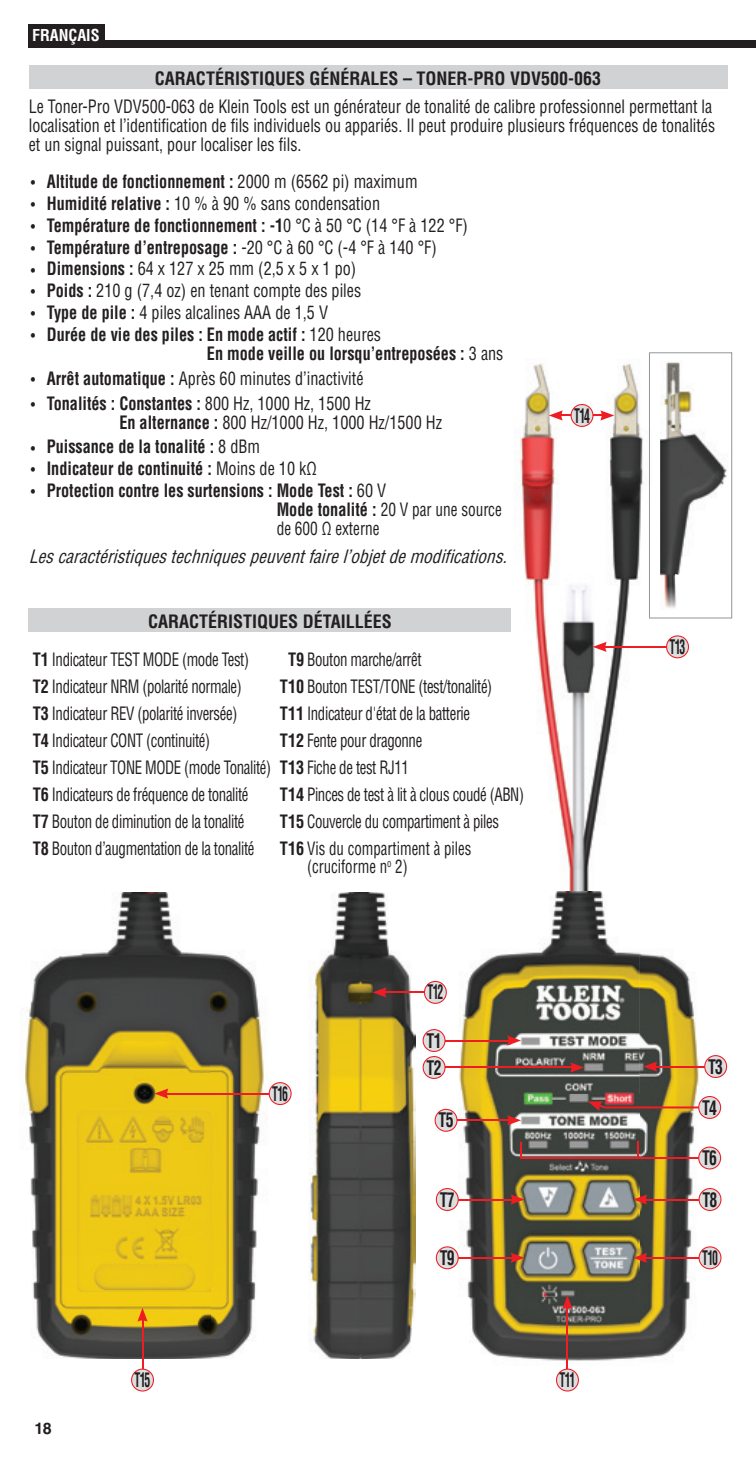
<style>
.page{position:relative;width:756px;height:1458px;background:#fff}
.page>*{position:absolute;margin:0;border:0;box-sizing:border-box;transform-origin:0 0}
.t1{font:700 condensed 19.6px "Helvetica LT Std";letter-spacing:-.05em;color:#231f20;scale:.6 1}
.t2{font:700 condensed 19.6px/41px "Helvetica LT Std";letter-spacing:-.05em;color:#231f20;text-align:center;scale:.8 1}
.t3{font:condensed 18px/27px "Helvetica LT Std";letter-spacing:-.025em;color:#231f20;scale:.83 1}
.t4{font:700 condensed 18px/19px "Helvetica LT Std";color:#231f20;scale:.9 1}
.t5{font:condensed 18px/19px "Helvetica LT Std";color:#231f20;scale:.9 1}
.t6{font:condensed 18px/19px "Helvetica LT Std";color:#231f20;scale:.89 1}
.t7{font:700 condensed 18px "Helvetica LT Std";color:#231f20}
.t8{font:italic condensed 18px "Helvetica LT Std";color:#231f20}
.t9{font:condensed 18px/18px "Helvetica LT Std";color:#231f20;scale:.83 1}
.t10{font:700 condensed 16px "Helvetica LT Std";color:#fff}
.t11{font:700 16px "Helvetica LT Std";color:#231f20}
.s1{font-weight:400;font-size:15px}
.s2{font-weight:400}
.s3{font-size:15px}
.s4{font-weight:700}
</style>
<div class="page">
<img style="left:520px;top:364px;width:134px;height:528px">
<img style="left:459px;top:892px;width:240px;height:469px">
<img style="left:309px;top:893px;width:106px;height:466px">
<img style="left:25px;top:893px;width:244px;height:466px">
<hr style="left:435px;top:1040px;width:75px;height:2px;background:#ee1d23">
<svg style="left:507px;top:1035px;width:14px;height:11px"></svg>
<hr style="left:447px;top:1119px;width:63px;height:2px;background:#ee1d23">
<svg style="left:507px;top:1115px;width:14px;height:10px"></svg>
<svg style="left:435px;top:1109px;width:23px;height:23px"></svg>
<hr style="left:448px;top:1199px;width:66px;height:2px;background:#ee1d23">
<svg style="left:511px;top:1194px;width:14px;height:11px"></svg>
<svg style="left:436px;top:1188px;width:23px;height:23px"></svg>
<hr style="left:448px;top:1257px;width:66px;height:2px;background:#ee1d23">
<svg style="left:511px;top:1253px;width:14px;height:10px"></svg>
<svg style="left:436px;top:1246px;width:23px;height:23px"></svg>
<hr style="left:644px;top:1199px;width:65px;height:2px;background:#ee1d23">
<svg style="left:633px;top:1194px;width:14px;height:11px"></svg>
<svg style="left:699px;top:1188px;width:22px;height:23px"></svg>
<hr style="left:644px;top:1257px;width:65px;height:2px;background:#ee1d23">
<svg style="left:633px;top:1253px;width:14px;height:10px"></svg>
<svg style="left:699px;top:1246px;width:22px;height:23px"></svg>
<hr style="left:165px;top:1093px;width:115px;height:2px;background:#ee1d23">
<svg style="left:154px;top:1088px;width:14px;height:11px"></svg>
<svg style="left:269px;top:1082px;width:23px;height:23px"></svg>
<hr style="left:604px;top:646px;width:73px;height:2px;background:#ee1d23">
<svg style="left:593px;top:642px;width:14px;height:10px"></svg>
<svg style="left:666px;top:635px;width:23px;height:23px"></svg>
<hr style="left:384px;top:991px;width:51px;height:2px;background:#ee1d23">
<svg style="left:373px;top:987px;width:14px;height:10px"></svg>
<svg style="left:424px;top:981px;width:23px;height:23px"></svg>
<hr style="left:560px;top:414px;width:43px;height:2px;background:#ee1d23">
<svg style="left:600px;top:410px;width:14px;height:11px"></svg>
<svg style="left:549px;top:410px;width:14px;height:11px"></svg>
<svg style="left:571px;top:404px;width:23px;height:23px"></svg>
<hr style="left:566px;top:1306px;width:2px;height:74px;background:#ee1d23">
<svg style="left:562px;top:1295px;width:11px;height:14px"></svg>
<svg style="left:556px;top:1369px;width:23px;height:23px"></svg>
<hr style="left:142px;top:1319px;width:2px;height:61px;background:#ee1d23">
<svg style="left:137px;top:1308px;width:11px;height:14px"></svg>
<svg style="left:131px;top:1369px;width:23px;height:23px"></svg>
<hr style="left:435px;top:1066px;width:138px;height:2px;background:#ee1d23">
<svg style="left:570px;top:1062px;width:14px;height:11px"></svg>
<svg style="left:423px;top:1029px;width:23px;height:50px"></svg>
<hr style="left:654px;top:1066px;width:61px;height:2px;background:#ee1d23">
<svg style="left:643px;top:1061px;width:14px;height:11px"></svg>
<svg style="left:704px;top:1055px;width:23px;height:23px"></svg>
<svg style="left:588px;top:1096px;width:133px;height:23px"></svg>
<svg style="left:520px;top:1142px;width:201px;height:27px"></svg>
<svg style="left:649px;top:352px;width:83px;height:266px"></svg>
<div style="left:29px;top:40px;width:727px;height:8px;background:#231f20"></div>
<div style="left:29px;top:24px;width:76px;height:22px;background:#231f20"></div>
<div style="left:29px;top:65px;width:698px;height:24px;background:#d1d2d4"></div>
<div style="left:29px;top:608px;width:482px;height:24px;background:#d1d2d4"></div>
<p class="t10" style="left:32px;top:25px;width:69px">FRANÇAIS</p>
<p class="t7" style="left:155px;top:67px;width:448px">CARACTÉRISTIQUES GÉNÉRALES – TONER-PRO VDV500-063</p>
<p class="t6" style="left:29px;top:97px;width:773px">Le Toner-Pro VDV500-063 de Klein Tools est un générateur de tonalité de calibre professionnel permettant la localisation et l’identification de fils individuels ou appariés. Il peut produire plusieurs fréquences de tonalités et un signal puissant, pour localiser les fils.</p>
<p class="t4" style="left:31px;top:172px;width:431px"><span class="s1">•</span> Altitude de fonctionnement : <span class="s2">2000 m (6562 pi) maximum</span></p>
<p class="t5" style="left:31px;top:194px;width:390px"><span class="s3">•</span> <span class="s4">Humidité relative :</span> 10 % à 90 % sans condensation</p>
<p class="t4" style="left:31px;top:216px;width:487px"><span class="s1">•</span> Température de fonctionnement : -1<span class="s2">0 °C à 50 °C (14 °F à 122 °F)</span></p>
<p class="t4" style="left:31px;top:237px;width:453px"><span class="s1">•</span> Température d’entreposage : <span class="s2">-20 °C à 60 °C (-4 °F à 140 °F)</span></p>
<p class="t5" style="left:31px;top:259px;width:363px"><span class="s3">•</span> <span class="s4">Dimensions :</span> 64 x 127 x 25 mm (2,5 x 5 x 1 po)</p>
<p class="t5" style="left:31px;top:281px;width:369px"><span class="s3">•</span> <span class="s4">Poids :</span> 210 g (7,4 oz) en tenant compte des piles</p>
<p class="t5" style="left:31px;top:303px;width:332px"><span class="s3">•</span> <span class="s4">Type de pile :</span> 4 piles alcalines AAA de 1,5 V</p>
<p class="t4" style="left:207px;top:325px;width:331px;text-indent:-176px"><span class="s1">•</span> Durée de vie des piles : En mode actif : <span class="s2">120 heures<br></span>En mode veille ou lorsqu’entreposées : <span class="s2">3 ans</span></p>
<p class="t5" style="left:31px;top:369px;width:371px"><span class="s3">•</span> <span class="s4">Arrêt automatique :</span> Après 60 minutes d’inactivité</p>
<p class="t5" style="left:119px;top:393px;width:360px;text-indent:-89px"><span class="s3">•</span> <span class="s4">Tonalités : Constantes :</span> 800 Hz, 1000 Hz, 1500 Hz<br><span class="s4">En alternance :</span> 800 Hz/1000 Hz, 1000 Hz/1500 Hz</p>
<p class="t4" style="left:31px;top:437px;width:256px"><span class="s1">•</span> Puissance de la tonalité : <span class="s2">8 dBm</span></p>
<p class="t4" style="left:31px;top:459px;width:319px"><span class="s1">•</span> Indicateur de continuité : <span class="s2">Moins de 10 kΩ</span></p>
<p class="t4" style="left:277px;top:481px;width:252px;text-indent:-246px"><span class="s1">•</span> Protection contre les surtensions : Mode Test : <span class="s2">60 V<br></span>Mode tonalité : <span class="s2">20 V par une source de 600 Ω externe</span></p>
<p class="t8" style="left:29px;top:545px;width:485px">Lescaractéristiquestechniquespeuventfairel’objetdemodifications.</p>
<p class="t1" style="left:574px;top:403px;width:28px">T14</p>
<p class="t7" style="left:148px;top:610px;width:245px">CARACTÉRISTIQUES DÉTAILLÉES</p>
<p class="t3" style="left:33px;top:645px;width:262px"><span class="s4">T1</span> Indicateur TEST MODE (mode Test)</p>
<p class="t3" style="left:288px;top:646px;width:162px"><span class="s4">T9</span> Bouton marche/arrêt</p>
<p class="t3" style="left:33px;top:672px;width:254px"><span class="s4">T2</span> Indicateur NRM (polarité normale)</p>
<p class="t3" style="left:280px;top:673px;width:257px"><span class="s4">T10</span> Bouton TEST/TONE (test/tonalité)</p>
<p class="t3" style="left:33px;top:699px;width:248px"><span class="s4">T3</span> Indicateur REV (polarité inversée)</p>
<p class="t3" style="left:280px;top:700px;width:231px"><span class="s4">T11</span> Indicateur d'état de la batterie</p>
<p class="t3" style="left:33px;top:726px;width:215px"><span class="s4">T4</span> Indicateur CONT (continuité)</p>
<p class="t3" style="left:33px;top:727px;width:471px;text-indent:247px"><span class="s4">T12</span> Fente pour dragonne<br><span class="s4">T5</span> Indicateur TONE MODE (mode Tonalité) <span class="s4">T13</span> Fiche de test RJ11<br><span class="s4">T6</span> Indicateurs de fréquence de tonalité</p>
<p class="t3" style="left:280px;top:781px;width:296px"><span class="s4">T14</span> Pinces de test à lit à clous coudé (ABN)</p>
<p class="t3" style="left:33px;top:807px;width:257px"><span class="s4">T7</span> Bouton de diminution de la tonalité</p>
<p class="t3" style="left:280px;top:808px;width:265px"><span class="s4">T15</span> Couvercle du compartiment à piles</p>
<p class="t3" style="left:33px;top:834px;width:269px"><span class="s4">T8</span> Bouton d’augmentation de la tonalité</p>
<p class="t9" style="left:307px;top:839px;width:199px;text-indent:-27px"><span class="s4">T16</span> Vis du compartiment à piles (cruciforme n<sup>o</sup> 2)</p>
<p class="t1" style="left:427px;top:980px;width:28px">T12</p>
<p class="t2" style="left:427px;top:1020px;width:20px">T1</p>
<p class="t1" style="left:670px;top:634px;width:28px">T13</p>
<p class="t1" style="left:272px;top:1081px;width:28px">T16</p>
<p class="t2" style="left:427px;top:1047px;width:20px">T2</p>
<p class="t2" style="left:702px;top:1046px;width:28px">T3<br>T4</p>
<p class="t2" style="left:702px;top:1137px;width:20px">T6</p>
<p class="t2" style="left:439px;top:1100px;width:20px">T5</p>
<p class="t2" style="left:440px;top:1179px;width:20px">T7</p>
<p class="t2" style="left:440px;top:1237px;width:20px">T9</p>
<p class="t2" style="left:703px;top:1179px;width:20px">T8</p>
<p class="t1" style="left:702px;top:1245px;width:28px">T10</p>
<p class="t11" style="left:35px;top:1419px;width:19px">18</p>
<p class="t1" style="left:135px;top:1368px;width:28px">T15</p>
<p class="t1" style="left:560px;top:1368px;width:28px">T11</p>
</div>
